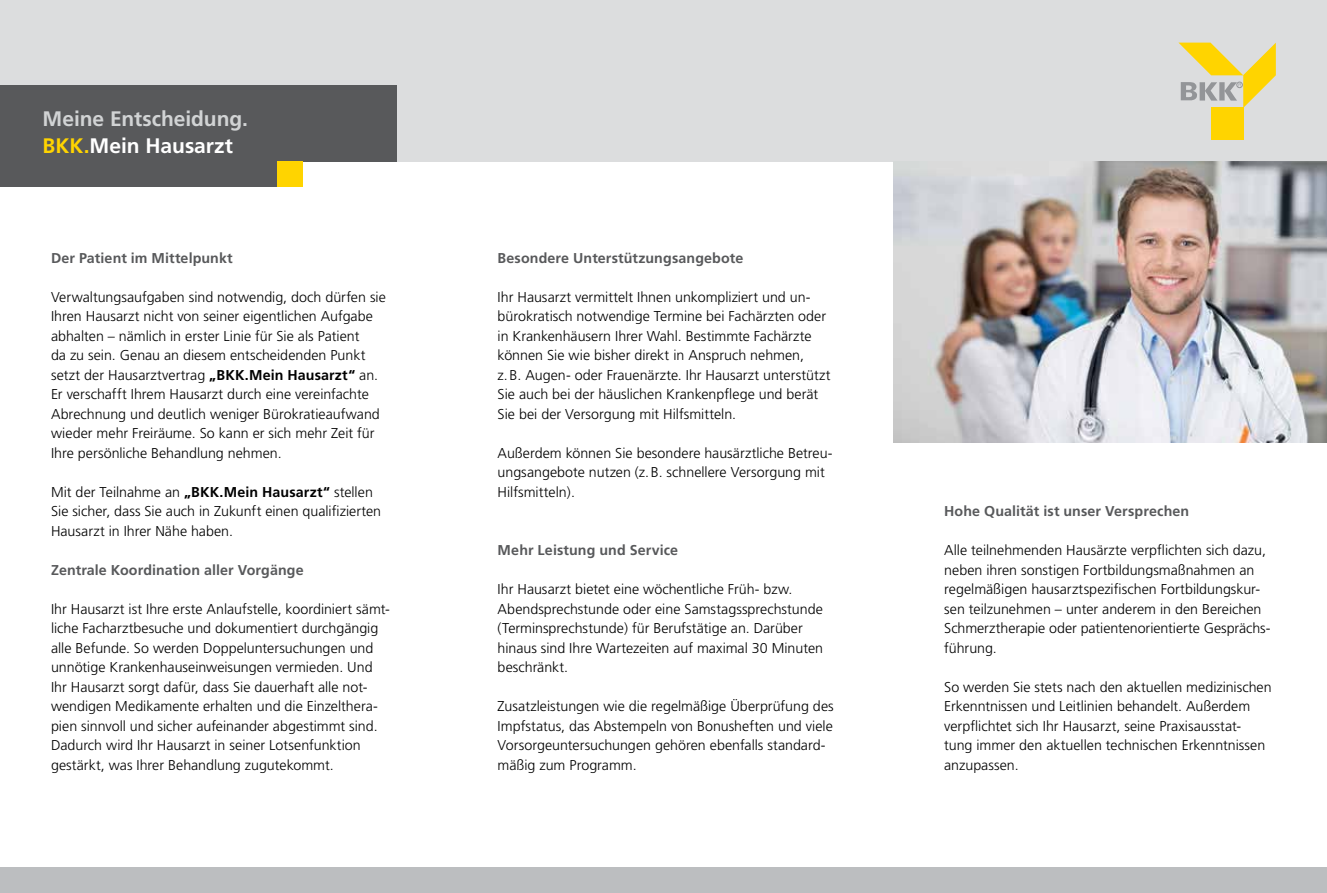
<style>
.page{position:relative;width:1327px;height:893px;background:#fff}
.page>*{position:absolute;margin:0;border:0;box-sizing:border-box;transform-origin:0 0}
.t1{font:700 21px/27px "Frutiger";color:#d1d3d4}
.t2{font:300 14.25px/19.5px "Frutiger";color:#000}
.t3{font:700 14.25px "Frutiger";letter-spacing:.01em;color:#58595b}
.s1{color:#ffd400}
.s2{color:#fff}
.s3{font-weight:700}
</style>
<div class="page">
<div style="left:0;top:0;width:1327px;height:162px;background:#dcddde"></div>
<div style="left:0;top:867px;width:1327px;height:26px;background:#bcbec0"></div>
<div style="left:0;top:85px;width:396px;height:26px;background:#58595b"></div>
<div style="left:0;top:98px;width:396px;height:64px;background:#58595b"></div>
<div style="left:0;top:123px;width:293px;height:64px;background:#58595b"></div>
<div style="left:277px;top:162px;width:26px;height:25px;background:#ffd400"></div>
<svg style="left:1179px;top:43px;width:96px;height:65px"></svg>
<div style="left:1211px;top:108px;width:32px;height:32px;background:#ffd400"></div>
<img style="left:893px;top:162px;width:434px;height:281px">
<h1 class="t1" style="left:43px;top:105px;width:207px">Meine Entscheidung.<br><span class="s1">BKK.</span><span class="s2">Mein Hausarzt</span></h1>
<p class="t3" style="left:51px;top:249px;width:183px">Der Patient im Mittelpunkt</p>
<p class="t2" style="left:51px;top:287px;width:336px">Verwaltungsaufgaben sind notwendig, doch dürfen sie Ihren Hausarzt nicht von seiner eigentlichen Aufgabe abhalten – nämlich in erster Linie für Sie als Patient<br>da zu sein. Genau an diesem entscheidenden Punkt setzt der Hausarztvertrag <span class="s3">„BKK.Mein Hausarzt“</span> an.<br>Er verschafft Ihrem Hausarzt durch eine vereinfachte Abrechnung und deutlich weniger Bürokratieaufwand wieder mehr Freiräume. So kann er sich mehr Zeit für Ihre persönliche Behandlung nehmen.</p>
<p class="t2" style="left:51px;top:482px;width:332px">Mit der Teilnahme an <span class="s3">„BKK.Mein Hausarzt“</span> stellen<br>Sie sicher, dass Sie auch in Zukunft einen qualifizierten<br>Hausarzt in Ihrer Nähe haben.</p>
<p class="t3" style="left:51px;top:561px;width:254px">Zentrale Koordination aller Vorgänge</p>
<p class="t2" style="left:51px;top:599px;width:340px">Ihr Hausarzt ist Ihre erste Anlaufstelle, koordiniert sämt&shy;liche Facharztbesuche und dokumentiert durchgängig alle Befunde. So werden Doppeluntersuchungen und unnötige Krankenhauseinweisungen vermieden. Und Ihr Hausarzt sorgt dafür, dass Sie dauerhaft alle not&shy;wendigen Medikamente erhalten und die Einzelthera&shy;pien sinnvoll und sicher aufeinander abgestimmt sind.<br>Dadurch wird Ihr Hausarzt in seiner Lotsenfunktion gestärkt, was Ihrer Behandlung zugutekommt.</p>
<p class="t3" style="left:497px;top:249px;width:247px">Besondere Unterstützungsangebote</p>
<p class="t2" style="left:497px;top:287px;width:334px">Ihr Hausarzt vermittelt Ihnen unkompliziert und un&shy;bürokratisch notwendige Termine bei Fachärzten oder in Krankenhäusern Ihrer Wahl. Bestimmte Fachärzte können Sie wie bisher direkt in Anspruch nehmen, z.B. Augen- oder Frauenärzte. Ihr Hausarzt unterstützt Sie auch bei der häuslichen Krankenpflege und berät Sie bei der Versorgung mit Hilfsmitteln.</p>
<p class="t2" style="left:497px;top:443px;width:336px">Außerdem können Sie besondere hausärztliche Betreu&shy;ungsangebote nutzen (z.B. schnellere Versorgung mit<br>Hilfsmitteln).</p>
<p class="t3" style="left:497px;top:542px;width:182px">Mehr Leistung und Service</p>
<p class="t2" style="left:497px;top:579px;width:327px">Ihr Hausarzt bietet eine wöchentliche Früh- bzw.<br>Abendsprechstunde oder eine Samstagssprechstunde (Terminsprechstunde) für Berufstätige an. Darüber hinaus sind Ihre Wartezeiten auf maximal 30 Minuten beschränkt.</p>
<p class="t2" style="left:497px;top:696px;width:338px">Zusatzleistungen wie die regelmäßige Überprüfung des Impfstatus, das Abstempeln von Bonusheften und viele Vorsorgeuntersuchungen gehören ebenfalls standard&shy;mäßig zum Programm.</p>
<p class="t3" style="left:944px;top:503px;width:246px">Hohe Qualität ist unser Versprechen</p>
<p class="t2" style="left:944px;top:540px;width:327px">Alle teilnehmenden Hausärzte verpflichten sich dazu, neben ihren sonstigen Fortbildungsmaßnahmen an regelmäßigen hausarztspezifischen Fortbildungskur&shy;sen teilzunehmen – unter anderem in den Bereichen Schmerztherapie oder patientenorientierte Gesprächs&shy;führung.</p>
<p class="t2" style="left:944px;top:677px;width:329px">So werden Sie stets nach den aktuellen medizinischen Erkenntnissen und Leitlinien behandelt. Außerdem verpflichtet sich Ihr Hausarzt, seine Praxisausstat&shy;tung immer den aktuellen technischen Erkenntnissen anzupassen.</p>
</div>
